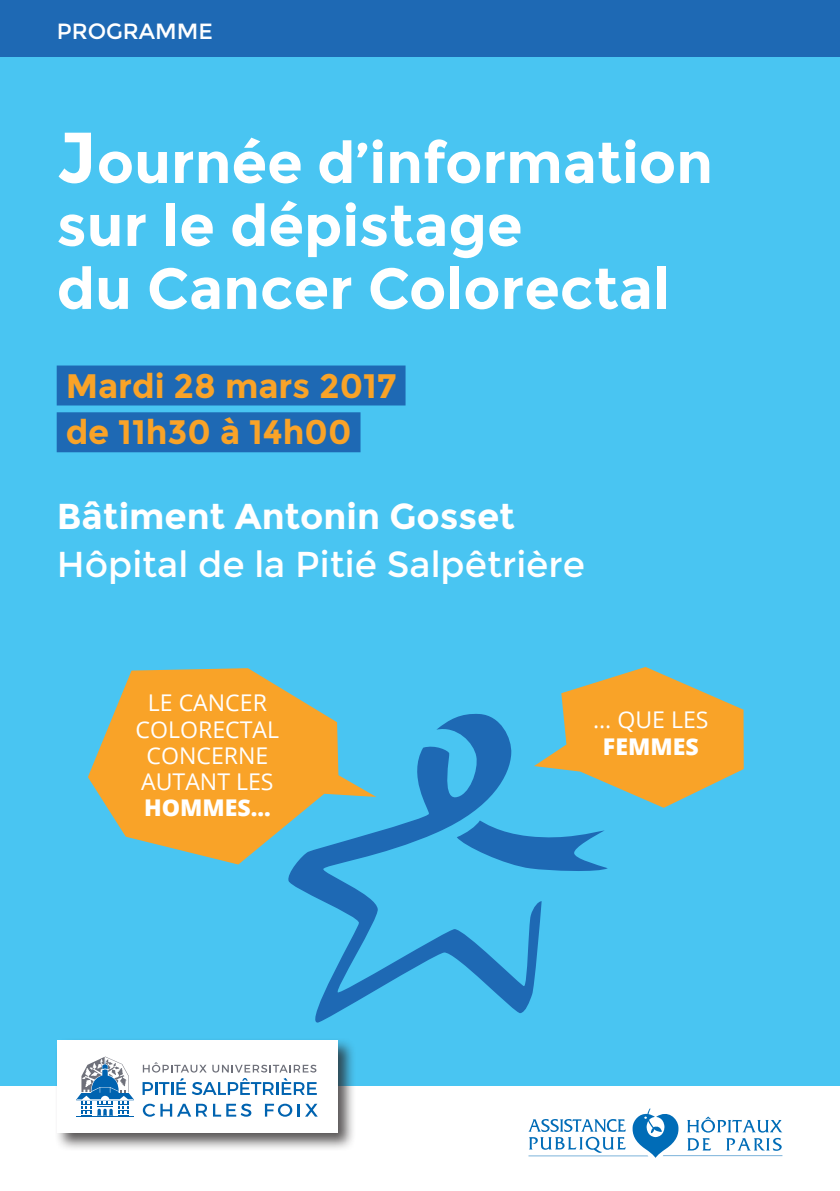
<style>
.page{position:relative;width:840px;height:1191px;background:#fff}
.page>*{position:absolute;margin:0;border:0;box-sizing:border-box;transform-origin:0 0}
.t1{font:700 57.6px "Montserrat";color:#fff}
.t2{font:36px "Montserrat";color:#fff}
.t3{font:700 36px "Montserrat";color:#fff}
.t4{font:700 34px "Montserrat";color:#f9a328}
.t5{font:23px/26.2px "Open Sans";color:#fff;text-align:center}
.t6{font:22px "Montserrat";color:#fff}
.s1{font-size:72px}
.s2{font-weight:800}
</style>
<div class="page">
<div style="left:0;top:57px;width:838px;height:1029px;background:#49c5f2"></div>
<svg style="left:528px;top:1108px;width:254px;height:50px"></svg>
<div style="left:0;top:0;width:838px;height:57px;background:#1e69b4"></div>
<div style="left:54px;top:1037px;width:302px;height:115px;background:#231f20;opacity:.75"></div>
<div style="left:57px;top:1040px;width:280px;height:93px;background:#fff"></div>
<svg style="left:142px;top:1078px;width:44px;height:17px"></svg>
<svg style="left:192px;top:1078px;width:124px;height:17px"></svg>
<svg style="left:143px;top:1062px;width:63px;height:10px"></svg>
<svg style="left:212px;top:1064px;width:104px;height:8px"></svg>
<svg style="left:143px;top:1103px;width:64px;height:13px"></svg>
<svg style="left:213px;top:1103px;width:38px;height:13px"></svg>
<svg style="left:265px;top:1103px;width:52px;height:13px"></svg>
<hr style="left:76px;top:1116px;width:58px;height:1px;background:#0063b0">
<svg style="left:76px;top:1056px;width:58px;height:60px"></svg>
<div style="left:57px;top:365px;width:348px;height:40px;background:#1e69b4"></div>
<div style="left:57px;top:412px;width:303px;height:40px;background:#1e69b4"></div>
<svg style="left:288px;top:713px;width:253px;height:310px"></svg>
<svg style="left:456px;top:820px;width:151px;height:52px"></svg>
<svg style="left:88px;top:668px;width:288px;height:196px;fill:#f9a328"></svg>
<svg style="left:533px;top:667px;width:210px;height:141px"></svg>
<p class="t6" style="left:57px;top:18px;width:158px">PROGRAMME</p>
<p class="t1" style="left:57px;top:128px;width:657px"><span class="s1">J</span>ournée d’information</p>
<p class="t1" style="left:57px;top:191px;width:467px">sur le dépistage</p>
<p class="t1" style="left:57px;top:254px;width:614px">du Cancer Colorectal</p>
<p class="t4" style="left:66px;top:365px;width:332px">Mardi 28 mars 2017</p>
<p class="t4" style="left:66px;top:412px;width:287px">de 11h30 à 14h00</p>
<p class="t3" style="left:57px;top:495px;width:459px">Bâtiment Antonin Gosset</p>
<p class="t2" style="left:57px;top:544px;width:529px">Hôpital de la Pitié Salpêtrière</p>
<p class="t5" style="left:135px;top:689px;width:145px">LE CANCER<br>COLORECTAL</p>
<p class="t5" style="left:141px;top:741px;width:134px;text-align:left">CONCERNE<br>AUTANT LES<br><span class="s2">HOMMES...</span></p>
<p class="t5" style="left:592px;top:706px;width:117px">... QUE LES<br><span class="s2">FEMMES</span></p>
</div>
